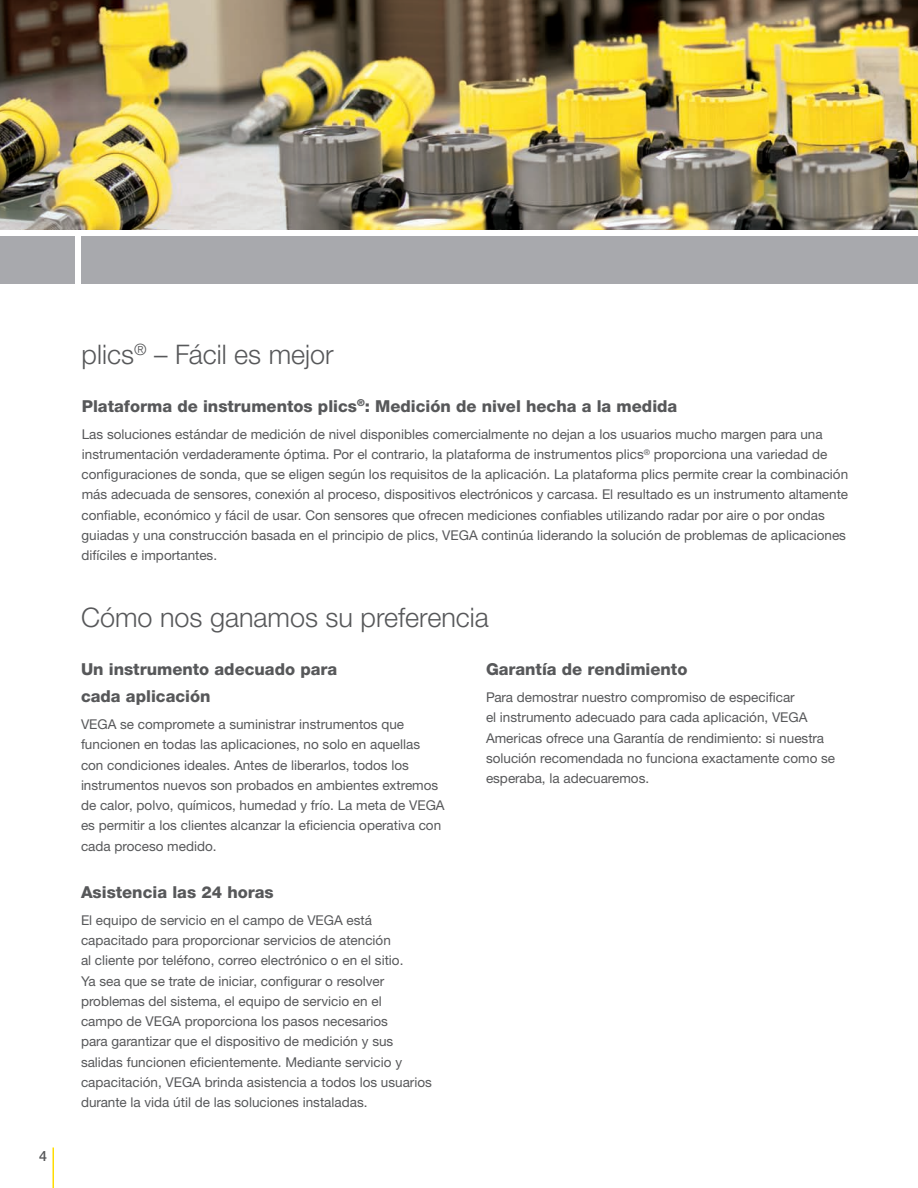
<style>
.page{position:relative;width:918px;height:1188px;background:#fff}
.page>*{position:absolute;margin:0;border:0;box-sizing:border-box;transform-origin:0 0}
._2_Headline_page_18p{font:300 27px "Helvetica Neue LTW1 G";color:#57585a}
._1_Body_text_headlin{font:800 16.5px/27px "Helvetica Neue LTW1 G";color:#57585a}
.t1{font:500 14.25px "Helvetica Neue LTW1 G";color:#57585a}
._1_Body_text_80K_EN{font:13.5px/20.2px "Helvetica Neue LTW1 G";color:#57585a}
</style>
<div class="page">
<hr style="left:52px;top:1148px;width:2px;height:40px;background:#ffdc01">
<img style="left:0;top:0;width:918px;height:230px">
<div style="left:0;top:236px;width:75px;height:48px;background:#a8a9ad"></div>
<div style="left:81px;top:236px;width:837px;height:48px;background:#a8a9ad"></div>
<p class="t1" style="left:39px;top:1147px;width:9px">4</p>
<p class="_2_Headline_page_18p" style="left:82px;top:337px;width:254px">plics<sup>®</sup> – Fácil es mejor</p>
<p class="_1_Body_text_headlin" style="left:82px;top:392px;width:597px">Plataforma de instrumentos plics<sup>®</sup>: Medición de nivel hecha a la medida</p>
<p class="_1_Body_text_80K_EN" style="left:81px;top:424px;width:768px">Las soluciones estándar de medición de nivel disponibles comercialmente no dejan a los usuarios mucho margen para una instrumentación verdaderamente óptima. Por el contrario, la plataforma de instrumentos plics<sup>®</sup> proporciona una variedad de configuraciones de sonda, que se eligen según los requisitos de la aplicación. La plataforma plics permite crear la combinación más adecuada de sensores, conexión al proceso, dispositivos electrónicos y carcasa. El resultado es un instrumento altamente confiable, económico y fácil de usar. Con sensores que ofrecen mediciones confiables utilizando radar por aire o por ondas guiadas y una construcción basada en el principio de plics, VEGA continúa liderando la solución de problemas de aplicaciones difíciles e importantes.</p>
<p class="_2_Headline_page_18p" style="left:81px;top:601px;width:409px">Cómo nos ganamos su preferencia</p>
<p class="_1_Body_text_headlin" style="left:81px;top:656px;width:258px">Un instrumento adecuado para cada aplicación</p>
<p class="_1_Body_text_80K_EN" style="left:81px;top:714px;width:365px">VEGA se compromete a suministrar instrumentos que funcionen en todas las aplicaciones, no solo en aquellas con condiciones ideales. Antes de liberarlos, todos los instrumentos nuevos son probados en ambientes extremos de calor, polvo, químicos, humedad y frío. La meta de VEGA es permitir a los clientes alcanzar la eficiencia operativa con cada proceso medido.</p>
<p class="_1_Body_text_headlin" style="left:81px;top:878px;width:194px">Asistencia las 24 horas</p>
<p class="_1_Body_text_80K_EN" style="left:81px;top:910px;width:352px">El equipo de servicio en el campo de VEGA está capacitado para proporcionar servicios de atención<br>al cliente por teléfono, correo electrónico o en el sitio.<br>Ya sea que se trate de iniciar, configurar o resolver problemas del sistema, el equipo de servicio en el<br>campo de VEGA proporciona los pasos necesarios<br>para garantizar que el dispositivo de medición y sus salidas funcionen eficientemente. Mediante servicio y capacitación, VEGA brinda asistencia a todos los usuarios durante la vida útil de las soluciones instaladas.</p>
<p class="_1_Body_text_headlin" style="left:486px;top:656px;width:203px">Garantía de rendimiento</p>
<p class="_1_Body_text_80K_EN" style="left:486px;top:687px;width:351px">Para demostrar nuestro compromiso de especificar<br>el instrumento adecuado para cada aplicación, VEGA Americas ofrece una Garantía de rendimiento: si nuestra solución recomendada no funciona exactamente como se esperaba, la adecuaremos.</p>
</div>
